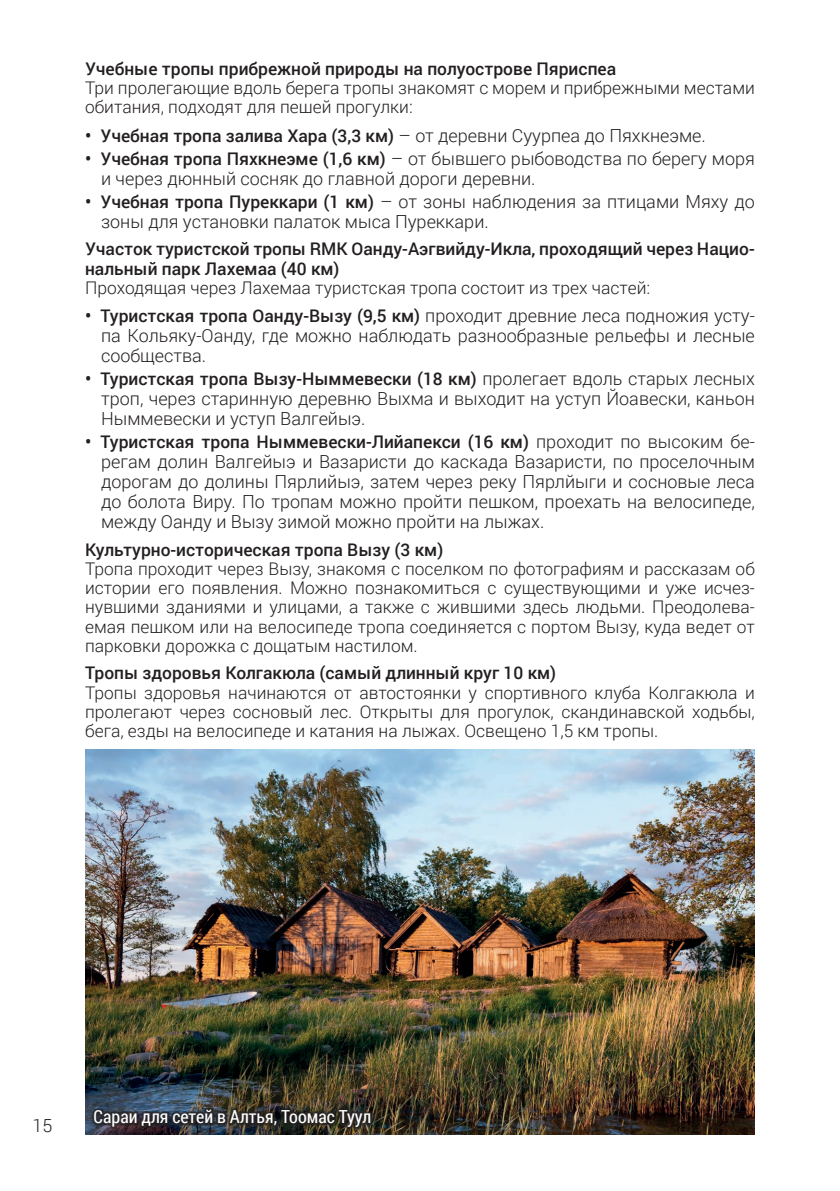
<style>
.page{position:relative;width:840px;height:1191px;background:#fff}
.page>*{position:absolute;margin:0;border:0;box-sizing:border-box;transform-origin:0 0}
.t1{font:300 18px/20px "Roboto";color:#231f20}
.t2{font:18px "Roboto Condensed";color:#fff}
.t3{font:300 17.4px/19.2px "Roboto";color:#231f20;text-align:justify}
.t4{font:500 17.4px/19.2px "Roboto";color:#231f20}
.s1{font-size:18px}
.s2{font-weight:300;font-size:18px}
.s3{font-weight:500}
.s4{font-weight:500;font-size:17.4px}
</style>
<div class="page">
<img style="left:85px;top:749px;width:669px;height:385px">
<div style="left:91px;top:1106px;width:281px;height:23px;background:#231f20;opacity:.75"></div>
<p class="t4" style="left:85px;top:58px;width:532px">Учебные тропы прибрежной природы на полуострове Пяриспеа</p>
<p class="t3" style="left:85px;top:78px;width:670px">Три пролегающие вдоль берега тропы знакомят с морем и прибрежными местами обитания, подходят для пешей прогулки:</p>
<p class="t4" style="left:85px;top:125px;width:622px"><span class="s1">•</span> Учебная тропа залива Хара (3,3 км) <span class="s2">– от деревни Суурпеа до Пяхкнеэме.</span></p>
<p class="t1" style="left:101px;top:148px;width:654px;text-indent:-16px"><span class="s3">•</span> <span class="s4">Учебная тропа Пяхкнеэме (1,6 км)</span> – от бывшего рыбоводства по берегу моря и через дюнный сосняк до главной дороги деревни.</p>
<p class="t1" style="left:101px;top:191px;width:654px;text-indent:-16px"><span class="s3">•</span> <span class="s4">Учебная тропа Пуреккари (1 км)</span> – от зоны наблюдения за птицами Мяху до зоны для установки палаток мыса Пуреккари.</p>
<p class="t4" style="left:85px;top:239px;width:670px">Участок туристской тропы RMK Оанду-Аэгвийду-Икла, проходящий через Нацио&shy;нальный парк Лахемаа (40 км)</p>
<p class="t3" style="left:85px;top:277px;width:566px">Проходящая через Лахемаа туристская тропа состоит из трех частей:</p>
<p class="t4" style="left:85px;top:306px;width:670px"><span class="s1">•</span> Туристская тропа Оанду-Вызу (9,5 км) <span class="s2">проходит древние леса подножия усту-</span></p>
<p class="t1" style="left:101px;top:325px;width:654px">па Кольяку-Оанду, где можно наблюдать разнообразные рельефы и лесные сообщества.</p>
<p class="t4" style="left:85px;top:368px;width:670px"><span class="s1">•</span> Туристская тропа Вызу-Ныммевески (18 км) <span class="s2">пролегает вдоль старых лесных</span></p>
<p class="t1" style="left:101px;top:388px;width:654px">троп, через старинную деревню Выхма и выходит на уступ Йоавески, каньон<br>Ныммевески и уступ Валгейыэ.</p>
<p class="t4" style="left:85px;top:431px;width:670px"><span class="s1">•</span> Туристская тропа Ныммевески-Лийапекси (16 км) <span class="s2">проходит по высоким бе-</span></p>
<p class="t1" style="left:101px;top:451px;width:654px;text-align:justify">регам долин Валгейыэ и Вазаристи до каскада Вазаристи, по проселочным дорогам до долины Пярлийыэ, затем через реку Пярлйыги и сосновые леса до болота Виру. По тропам можно пройти пешком, проехать на велосипеде, между Оанду и Вызу зимой можно пройти на лыжах.</p>
<p class="t4" style="left:85px;top:539px;width:359px">Культурно-историческая тропа Вызу (3 км)</p>
<p class="t3" style="left:85px;top:558px;width:671px">Тропа проходит через Вызу, знакомя с поселком по фотографиям и рассказам об истории его появления. Можно познакомиться с существующими и уже исчез&shy;нувшими зданиями и улицами, а также с жившими здесь людьми. Преодолева&shy;емая пешком или на велосипеде тропа соединяется с портом Вызу, куда ведет от парковки дорожка с дощатым настилом.</p>
<p class="t4" style="left:85px;top:663px;width:472px">Тропы здоровья Колгакюла (самый длинный круг 10 км)</p>
<p class="t3" style="left:85px;top:682px;width:671px">Тропы здоровья начинаются от автостоянки у спортивного клуба Колгакюла и пролегают через сосновый лес. Открыты для прогулок, скандинавской ходьбы, бега, езды на велосипеде и катания на лыжах. Освещено 1,5 км тропы.</p>
<p class="t1" style="left:33px;top:1115px;width:21px">15</p>
<p class="t2" style="left:94px;top:1104px;width:279px">Сараи для сетей в Алтья, Тоомас Туул</p>
</div>
